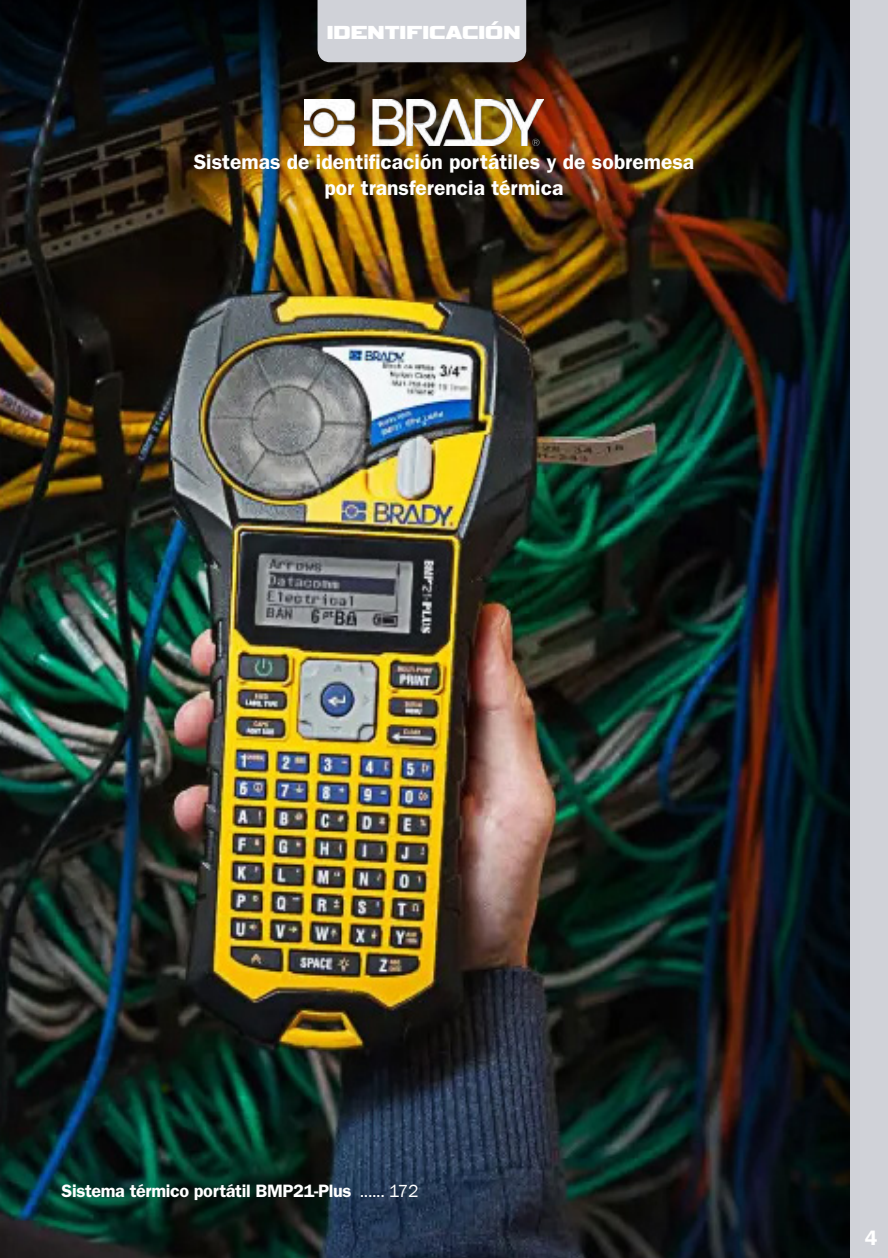
<style>
.page{position:relative;width:888px;height:1258px;background:#fff}
.page>*{position:absolute;margin:0;border:0;box-sizing:border-box;transform-origin:0 0}
.t1{font:600 21px/25.2px "Franklin Gothic";color:#fff;text-align:center}
.t2{font:19.5px "Vipnagorgialla";color:#fff}
.t3{font:600 18px "Franklin Gothic";letter-spacing:-.02em;color:#fff}
.s1{font-weight:400}
</style>
<div class="page">
<img style="left:0;top:0;width:850px;height:1258px">
<div style="left:850px;top:0;width:38px;height:1258px;background:#d0d2d8"></div>
<div style="left:317px;top:0;width:209px;height:62px;background:#d0d2d8"></div>
<img style="left:304px;top:100px;width:239px;height:45px">
<p class="t2" style="left:327px;top:22px;width:195px">IDENTIFICACIÓN</p>
<p class="t1" style="left:194px;top:149px;width:502px">Sistemas de identificación portátiles y de sobremesa por transferencia térmica</p>
<p class="t3" style="left:62px;top:1180px;width:358px">Sistema térmico portátil BMP21-Plus <span class="s1">...... 172</span></p>
<p class="t1" style="left:865px;top:1224px;width:14px">4</p>
</div>
